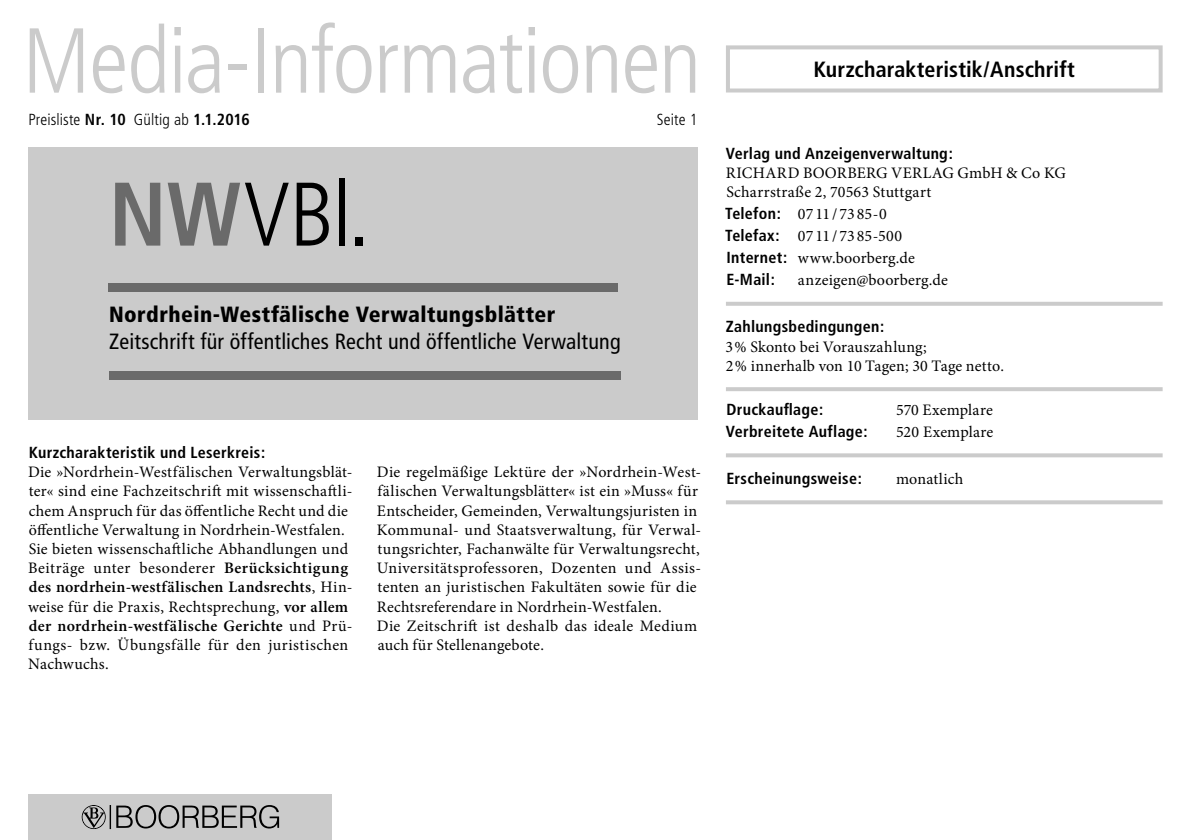
<style>
.page{position:relative;width:1191px;height:840px;background:#fff}
.page>*{position:absolute;margin:0;border:0;box-sizing:border-box;transform-origin:0 0}
.t1{font:300 condensed 92px "Frutiger";letter-spacing:-.02em;color:#cbcbcb}
.t2{font:300 condensed 90px "Frutiger";color:#000}
.t3{font:condensed 22px "Frutiger";letter-spacing:.01em;color:#000}
.t4{font:900 condensed 22px "Frutiger";letter-spacing:.02em;color:#000}
.t5{font:700 condensed 22px "Frutiger";letter-spacing:.005em;color:#000}
.t6{font:16px/19.2px "Minion Pro";letter-spacing:.015em;color:#000}
.t7{font:700 condensed 16px "Frutiger";letter-spacing:.015em;color:#000}
.t8{font:300 condensed 16px "Frutiger";letter-spacing:.005em;color:#000}
.s1{font-weight:700}
.s2{font-weight:700;color:#6a6a6a}
.s3{font-weight:600}
.s4{font-family:"Frutiger";font-weight:700;font-stretch:condensed}
</style>
<div class="page">
<div style="left:28px;top:794px;width:304px;height:45px;background:#cbcbcb"></div>
<svg style="left:82px;top:805px;width:197px;height:23px"></svg>
<div style="left:726px;top:45px;width:436px;height:47px;border:4px solid #cbcbcb"></div>
<div style="left:28px;top:147px;width:669px;height:273px;background:#cbcbcb"></div>
<svg style="left:726px;top:301px;width:436px;height:4px;fill:#cbcbcb"></svg>
<hr style="left:726px;top:387px;width:436px;height:4px;background:#cbcbcb">
<svg style="left:726px;top:453px;width:436px;height:4px;background:#cfcfcf"></svg>
<svg style="left:726px;top:500px;width:436px;height:4px;background:#cfcfcf"></svg>
<div style="left:109px;top:283px;width:509px;height:8px;background:#6a6a6a"></div>
<div style="left:109px;top:370px;width:511px;height:9px;background:#6a6a6a"></div>
<h1 class="t1" style="left:22px;top:9px;width:680px">Media-Informationen</h1>
<p class="t8" style="left:28px;top:110px;width:223px">Preisliste <span class="s1">Nr. 10</span> Gültig ab <span class="s1">1.1.2016</span></p>
<p class="t8" style="left:657px;top:110px;width:42px">Seite 1</p>
<h2 class="t2" style="left:109px;top:163px;width:263px"><span class="s2">NW</span>VBl.</h2>
<h3 class="t4" style="left:109px;top:301px;width:448px">Nordrhein-Westfälische Verwaltungsblätter</h3>
<h3 class="t3" style="left:109px;top:328px;width:513px">Zeitschrift für öffentliches Recht und öffentliche Verwaltung</h3>
<p class="t7" style="left:29px;top:442px;width:238px">Kurzcharakteristik und Leserkreis:</p>
<p class="t6" style="left:28px;top:462px;width:326px">Die »Nordrhein-Westfälischen Verwaltungsblät&shy;ter« sind eine Fachzeitschrift mit wissenschaftli&shy;chem Anspruch für das öffentliche Recht und die öffentliche Verwaltung in Nordrhein-Westfalen.<br>Sie bieten wissenschaftliche Abhandlungen und Beiträge unter besonderer <span class="s3">Berücksichtigung des nordrhein-westfälischen Landsrechts</span>, Hin&shy;weise für die Praxis, Rechtsprechung, <span class="s3">vor allem der nordrhein-westfälische Gerichte</span> und Prü&shy;fungs- bzw. Übungsfälle für den juristischen Nachwuchs.</p>
<p class="t6" style="left:377px;top:462px;width:326px">Die regelmäßige Lektüre der »Nordrhein-West&shy;fälischen Verwaltungsblätter« ist ein »Muss« für Entscheider, Gemeinden, Verwaltungsjuristen in Kommunal- und Staatsverwaltung, für Verwal&shy;tungsrichter, Fachanwälte für Verwaltungsrecht, Universitätsprofessoren, Dozenten und Assis-- tenten an juristischen Fakultäten sowie für die Rechtsreferendare in Nordrhein-Westfalen.<br>Die Zeitschrift ist deshalb das ideale Medium auch für Stellenangebote.</p>
<h3 class="t5" style="left:813px;top:56px;width:263px">Kurzcharakteristik/Anschrift</h3>
<p class="t7" style="left:726px;top:144px;width:229px">Verlag und Anzeigenverwaltung:</p>
<p class="t6" style="left:726px;top:163px;width:341px">RICHARD BOORBERG VERLAG GmbH &amp; Co KG<br>Scharrstraße 2, 70563 Stuttgart</p>
<p class="t6" style="left:725px;top:203px;width:191px;line-height:22px"><span class="s4">Telefon:</span> 0711/7385-0<br><span class="s4">Telefax:</span> 0711/7385-500<br><span class="s4">Internet:</span> www.boorberg.de</p>
<p class="t7" style="left:726px;top:270px;width:50px">E-Mail:</p>
<p class="t6" style="left:798px;top:270px;width:151px">anzeigen@boorberg.de</p>
<p class="t7" style="left:726px;top:317px;width:160px">Zahlungsbedingungen:</p>
<p class="t6" style="left:725px;top:337px;width:280px">3% Skonto bei Vorauszahlung;<br>2% innerhalb von 10 Tagen; 30 Tage netto.</p>
<p class="t7" style="left:726px;top:399px;width:98px">Druckauflage:</p>
<p class="t6" style="left:896px;top:400px;width:98px">570 Exemplare</p>
<p class="t7" style="left:726px;top:421px;width:143px">Verbreitete Auflage:</p>
<p class="t6" style="left:896px;top:422px;width:99px">520 Exemplare</p>
<p class="t7" style="left:726px;top:468px;width:137px">Erscheinungsweise:</p>
<p class="t6" style="left:896px;top:469px;width:69px">monatlich</p>
</div>
